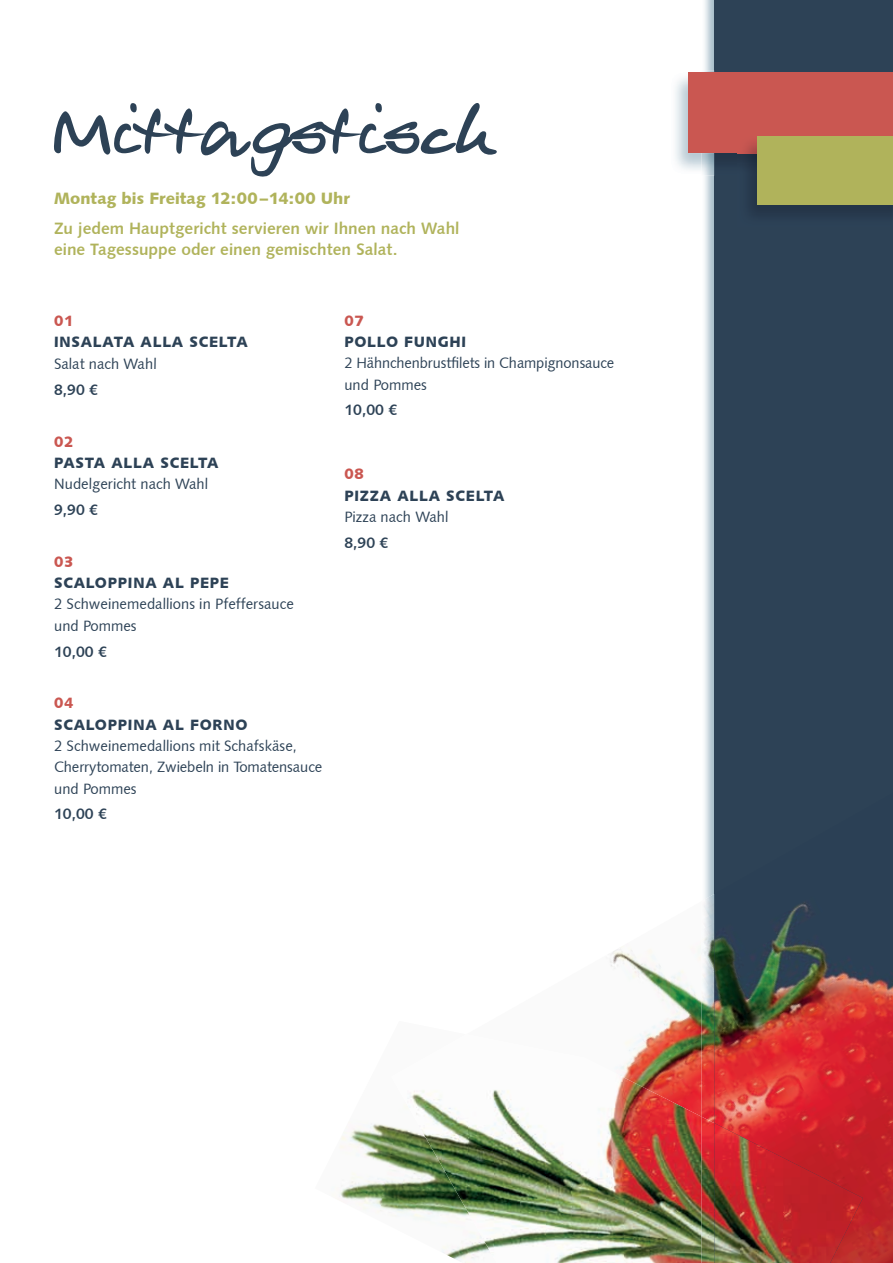
<style>
.page{position:relative;width:893px;height:1263px;background:#fff}
.page>*{position:absolute;margin:0;border:0;box-sizing:border-box;transform-origin:0 0}
.t1{font:16.5px/21px "Humanist 531 BT Bold A";color:#b0b35b}
.t2{font:16.5px "Humanist 531 BT Black A";letter-spacing:.005em;color:#b0b35b}
.t3{font:15px/21.6px "Humanist 531 BT Roman A";color:#2d4256}
.t4{font:15px "Humanist 531 BT Black A";letter-spacing:.05em;color:#2d4256}
.t5{font:15px "Humanist 531 BT Bold A";color:#2d4256}
.t6{font:15px "Humanist 531 BT Black A";letter-spacing:.05em;color:#ca5751}
</style>
<div class="page">
<img style="left:704px;top:0;width:10px;height:894px">
<div style="left:714px;top:0;width:179px;height:1263px;background:#2d4256"></div>
<img style="left:675px;top:71px;width:63px;height:104px">
<div style="left:689px;top:72px;width:204px;height:81px;background:#ca5751"></div>
<img style="left:738px;top:142px;width:155px;height:71px">
<div style="left:757px;top:136px;width:136px;height:68px;background:#b0b35b"></div>
<svg style="left:54px;top:103px;width:443px;height:74px"></svg>
<img style="left:610px;top:946px;width:91px;height:88px">
<img style="left:701px;top:894px;width:13px;height:222px">
<img style="left:714px;top:894px;width:179px;height:369px">
<img style="left:336px;top:1123px;width:55px;height:90px">
<img style="left:391px;top:1034px;width:310px;height:229px">
<img style="left:701px;top:1116px;width:13px;height:147px">
<img style="left:714px;top:1123px;width:149px;height:140px">
<p class="t2" style="left:54px;top:188px;width:297px">Montag bis Freitag 12:00 – 14:00 Uhr</p>
<p class="t1" style="left:54px;top:217px;width:407px">Zu jedem Hauptgericht servieren wir Ihnen nach Wahl eine Tagessuppe oder einen gemischten Salat.</p>
<p class="t6" style="left:54px;top:311px;width:21px">01</p>
<p class="t4" style="left:54px;top:333px;width:195px">INSALATA ALLA SCELTA</p>
<p class="t3" style="left:54px;top:353px;width:104px">Salat nach Wahl</p>
<p class="t5" style="left:54px;top:381px;width:46px">8,90 €</p>
<p class="t6" style="left:54px;top:432px;width:21px">02</p>
<p class="t4" style="left:54px;top:453px;width:166px">PASTA ALLA SCELTA</p>
<p class="t3" style="left:54px;top:473px;width:156px">Nudelgericht nach Wahl</p>
<p class="t5" style="left:54px;top:501px;width:46px">9,90 €</p>
<p class="t6" style="left:54px;top:552px;width:21px">03</p>
<p class="t4" style="left:54px;top:574px;width:176px">SCALOPPINA AL PEPE</p>
<p class="t3" style="left:54px;top:593px;width:241px">2 Schweinemedallions in Pfeffersauce und Pommes</p>
<p class="t5" style="left:54px;top:642px;width:54px">10,00 €</p>
<p class="t6" style="left:54px;top:694px;width:21px">04</p>
<p class="t4" style="left:54px;top:715px;width:195px">SCALOPPINA AL FORNO</p>
<p class="t3" style="left:54px;top:735px;width:270px">2 Schweinemedallions mit Schafskäse,<br>Cherrytomaten, Zwiebeln in Tomatensauce und Pommes</p>
<p class="t5" style="left:54px;top:805px;width:54px">10,00 €</p>
<p class="t6" style="left:344px;top:311px;width:21px">07</p>
<p class="t4" style="left:344px;top:333px;width:123px">POLLO FUNGHI</p>
<p class="t3" style="left:344px;top:352px;width:271px">2 Hähnchenbrustfilets in Champignonsauce und Pommes</p>
<p class="t5" style="left:344px;top:401px;width:54px">10,00 €</p>
<p class="t6" style="left:344px;top:464px;width:21px">08</p>
<p class="t4" style="left:344px;top:486px;width:162px">PIZZA ALLA SCELTA</p>
<p class="t3" style="left:344px;top:506px;width:106px">Pizza nach Wahl</p>
<p class="t5" style="left:344px;top:533px;width:46px">8,90 €</p>
</div>
